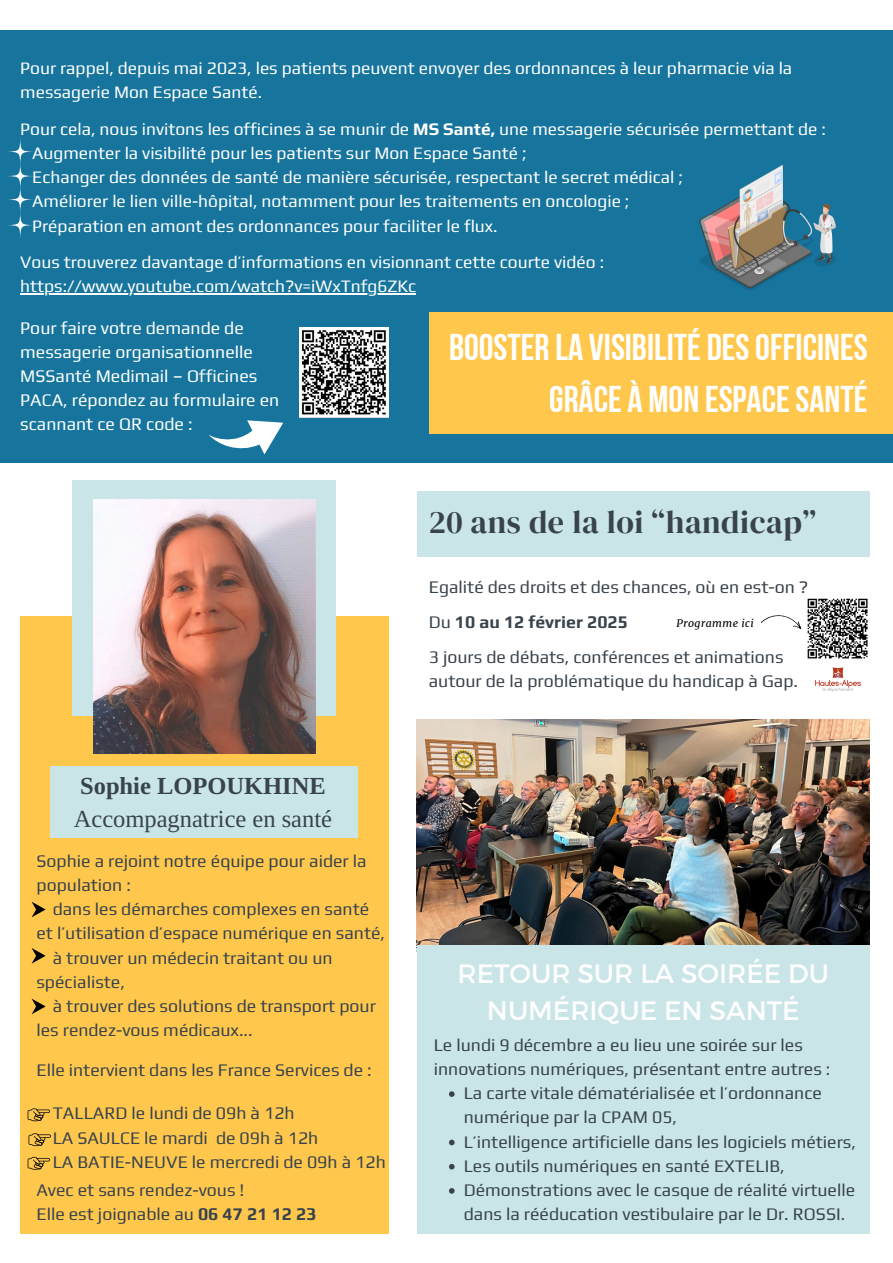
<style>
.page{position:relative;width:893px;height:1263px;background:#fff}
.page>*{position:absolute;margin:0;border:0;box-sizing:border-box;transform-origin:0 0}
.t1{font:37.2px/52px "Bebas Neue Cyrillic";color:#fff;text-align:right}
.t2{font:32.1px "DM Serif Display";letter-spacing:.015em;color:#39434c}
.t3{font:26.55px/37.1px "Montserrat";color:#fff;text-align:center}
.t4{font:24.53px/33.8px "Libra Serif Modern";color:#39434c}
.t5{font:17.62px/24.2px "Play";color:#39434c}
.t6{font:17.62px/24.2px "Play";color:#fff}
.t7{font:700 17.62px "Play";color:#39434c}
.t8{font:17.4px/24.2px "Play";color:#fff}
.t9{font:italic 10.5px "Merriweather";letter-spacing:.04em;color:#000}
.s1{font-weight:700}
.s2{font-weight:400}
</style>
<div class="page">
<div style="left:0;top:30px;width:893px;height:433px;background:#17759d"></div>
<div style="left:429px;top:312px;width:464px;height:121px;background:#ffc84d"></div>
<div style="left:20px;top:616px;width:369px;height:617px;background:#ffc84d"></div>
<div style="left:73px;top:480px;width:263px;height:236px;background:#c9e5e8"></div>
<img style="left:93px;top:499px;width:222px;height:254px">
<div style="left:51px;top:766px;width:307px;height:72px;background:#c9e5e8"></div>
<div style="left:417px;top:492px;width:452px;height:65px;background:#c9e5e8"></div>
<img style="left:417px;top:719px;width:452px;height:226px">
<div style="left:417px;top:945px;width:452px;height:289px;background:#c9e5e8"></div>
<svg style="left:449px;top:1091px;width:5px;height:6px"></svg>
<svg style="left:449px;top:1140px;width:5px;height:5px"></svg>
<svg style="left:449px;top:1164px;width:5px;height:5px"></svg>
<svg style="left:449px;top:1188px;width:5px;height:6px"></svg>
<img style="left:807px;top:599px;width:60px;height:60px">
<svg style="left:761px;top:615px;width:40px;height:14px"></svg>
<img style="left:815px;top:667px;width:45px;height:25px">
<svg style="left:28px;top:1157px;width:22px;height:13px"></svg>
<svg style="left:29px;top:1133px;width:22px;height:13px"></svg>
<svg style="left:28px;top:1108px;width:22px;height:13px"></svg>
<img style="left:299px;top:328px;width:90px;height:90px">
<svg style="left:209px;top:420px;width:74px;height:34px"></svg>
<hr style="left:20px;top:293px;width:396px;height:2px;background:#fff">
<img style="left:699px;top:165px;width:136px;height:126px">
<svg style="left:6px;top:138px;width:28px;height:27px"></svg>
<svg style="left:6px;top:162px;width:28px;height:28px"></svg>
<svg style="left:6px;top:186px;width:28px;height:27px"></svg>
<svg style="left:6px;top:211px;width:28px;height:28px"></svg>
<svg style="left:32px;top:902px;width:14px;height:15px"></svg>
<svg style="left:32px;top:948px;width:14px;height:16px"></svg>
<svg style="left:32px;top:999px;width:14px;height:15px"></svg>
<h1 class="t8" style="left:20px;top:56px;width:773px">Pour rappel, depuis mai 2023, les patients peuvent envoyer des ordonnances à leur pharmacie via la messagerie Mon Espace Santé.</h1>
<h5 class="t8" style="left:32px;top:117px;width:795px;text-indent:-12px">Pour cela, nous invitons les officines à se munir de <span class="s1">MS Santé,</span> une messagerie sécurisée permettant de :<br>Augmenter la visibilité pour les patients sur Mon Espace Santé ;<br>Echanger des données de santé de manière sécurisée, respectant le secret médical ;<br>Améliorer le lien ville-hôpital, notamment pour les traitements en oncologie ;<br>Préparation en amont des ordonnances pour faciliter le flux.</h5>
<p class="t8" style="left:20px;top:250px;width:585px">Vous trouverez davantage d’informations en visionnant cette courte vidéo :</p>
<h2 class="t8" style="left:20px;top:274px;width:397px">https://www.youtube.com/watch?v=iWxTnfg6ZKc</h2>
<p class="t1" style="left:449px;top:325px;width:420px">BOOSTER LA VISIBILITÉ DESOFFICINES<br>GRÂCE À MON ESPACESANTÉ</p>
<h5 class="t6" style="left:20px;top:315px;width:260px">Pour faire votre demande de messagerie organisationnelle<br>MSSanté Medimail – Officines<br>PACA, répondez au formulaire en scannant ce QR code :</h5>
<h5 class="t2" style="left:429px;top:499px;width:389px">20 ans de la loi “handicap”</h5>
<h5 class="t4" style="left:74px;top:769px;width:260px"><span class="s1">Sophie LOPOUKHINE<br></span>Accompagnatrice en santé</h5>
<p class="t5" style="left:36px;top:848px;width:332px">Sophie a rejoint notre équipe pour aider la</p>
<p class="t5" style="left:36px;top:873px;width:96px">population :</p>
<p class="t5" style="left:53px;top:897px;width:318px">dans les démarches complexes en santé</p>
<p class="t5" style="left:36px;top:921px;width:350px">et l’utilisation d’espace numérique en santé,</p>
<p class="t5" style="left:53px;top:945px;width:281px">à trouver un médecin traitant ou un</p>
<p class="t5" style="left:36px;top:969px;width:90px">spécialiste,</p>
<p class="t5" style="left:53px;top:993px;width:325px">à trouver des solutions de transport pour</p>
<p class="t5" style="left:36px;top:1018px;width:218px">les rendez-vous médicaux...</p>
<p class="t5" style="left:36px;top:1057px;width:337px">Elle intervient dans les France Services de :</p>
<p class="t5" style="left:53px;top:1101px;width:335px;line-height:24.5px">TALLARD le lundi de 09h à 12h<br>LA SAULCE le mardi de 09h à 12h<br>LA BATIE-NEUVE le mercredi de 09h à 12h</p>
<p class="t5" style="left:36px;top:1177px;width:282px">Avec et sans rendez-vous !<br>Elle est joignable au <span class="s1">06 47 21 12 23</span></p>
<h4 class="t5" style="left:429px;top:574px;width:381px">Egalité des droits et des chances, où en est-on ?</h4>
<h5 class="t7" style="left:429px;top:611px;width:201px"><span class="s2">Du</span> 10 au 12 février 2025</h5>
<h5 class="t5" style="left:429px;top:644px;width:371px">3 jours de débats, conférences et animations autour de la problématique du handicap à Gap.</h5>
<p class="t9" style="left:676px;top:617px;width:79px">Programme ici</p>
<h5 class="t3" style="left:457px;top:954px;width:373px">RETOUR SUR LA SOIRÉE DU<br>NUMÉRIQUE EN SANTÉ</h5>
<h5 class="t5" style="left:434px;top:1032px;width:398px">Le lundi 9 décembre a eu lieu une soirée sur les innovations numériques, présentant entre autres :</h5>
<h5 class="t5" style="left:464px;top:1081px;width:360px">La carte vitale dématérialisée et l’ordonnance numérique par la CPAM 05,</h5>
<p class="t5" style="left:464px;top:1129px;width:394px">L’intelligence artificielle dans les logiciels métiers,</p>
<p class="t5" style="left:464px;top:1153px;width:322px">Les outils numériques en santé EXTELIB,</p>
<p class="t5" style="left:464px;top:1177px;width:393px">Démonstrations avec le casque de réalité virtuelle dans la rééducation vestibulaire par le Dr. ROSSI.</p>
</div>
